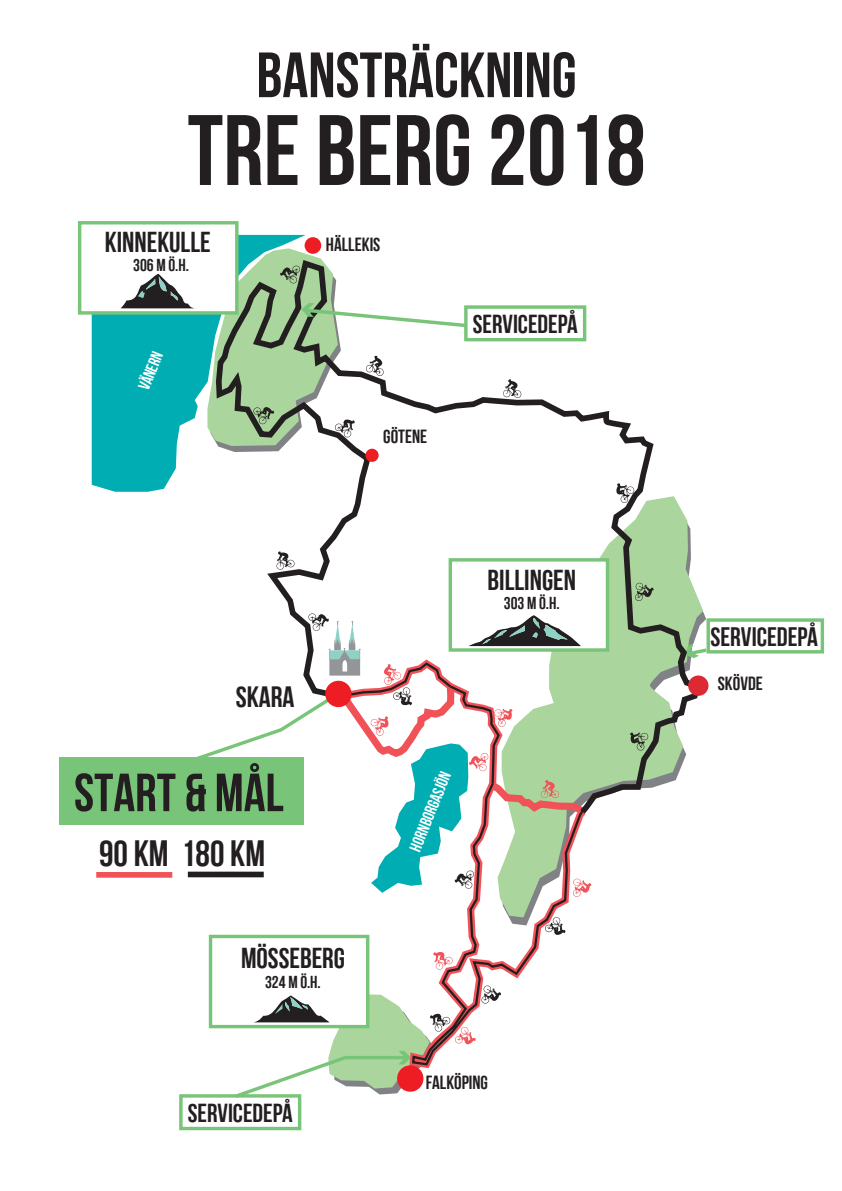
<style>
.page{position:relative;width:842px;height:1191px;background:#fff}
.page>*{position:absolute;margin:0;border:0;box-sizing:border-box;transform-origin:0 0}
.t1{font:99.8px "Bebas Neue";color:#231f20}
.t2{font:63.8px "Bebas Neue";color:#231f20}
.t3{font:53.6px "Bebas Neue";color:#231f20}
.t4{font:36.6px "Bebas Neue";color:#231f20}
.t5{font:29.4px "Bebas Neue";color:#231f20}
.t6{font:28.7px "Bebas Neue";color:#231f20}
.t7{font:26.7px "Bebas Neue";color:#231f20}
.t8{font:26px "Bebas Neue";color:#231f20}
.t9{font:19px "Bebas Neue";color:#231f20}
.t10{font:17.3px "Bebas Neue";color:#231f20}
.t11{font:16.5px "Bebas Neue";color:#fff}
</style>
<div class="page">
<div style="left:60px;top:757px;width:244px;height:68px;background:#78c478"></div>
<svg style="left:92px;top:235px;width:214px;height:257px;background:#27b9be"></svg>
<div style="left:96px;top:872px;width:76px;height:5px;background:#f05258"></div>
<div style="left:305px;top:237px;width:16px;height:17px;background:#ee1d23;border-radius:50%"></div>
<svg style="left:704px;top:648px;width:6px;height:6px"></svg>
<div style="left:179px;top:1094px;width:122px;height:36px;border:3px solid #78c478"></div>
<svg style="left:213px;top:305px;width:491px;height:499px"></svg>
<div style="left:688px;top:675px;width:20px;height:21px;background:#dc2934;border-radius:50%"></div>
<div style="left:209px;top:934px;width:160px;height:94px;border:3px solid #78c478"></div>
<svg style="left:630px;top:732px;width:19px;height:19px"></svg>
<svg style="left:219px;top:985px;width:211px;height:115px"></svg>
<div style="left:79px;top:222px;width:158px;height:91px;background:#fff"></div>
<div style="left:78px;top:221px;width:161px;height:94px;border:3px solid #78c478"></div>
<svg style="left:78px;top:271px;width:115px;height:37px"></svg>
<svg style="left:138px;top:291px;width:7px;height:7px"></svg>
<div style="left:464px;top:305px;width:122px;height:36px;border:3px solid #78c478"></div>
<div style="left:706px;top:618px;width:118px;height:35px;border:3px solid #78c478"></div>
<div style="left:365px;top:449px;width:14px;height:13px;background:#ee1d23;border-radius:50%"></div>
<svg style="left:207px;top:248px;width:262px;height:204px"></svg>
<svg style="left:187px;top:613px;width:405px;height:280px"></svg>
<svg style="left:411px;top:780px;width:175px;height:286px"></svg>
<div style="left:325px;top:681px;width:27px;height:26px;background:#ee1d23;border-radius:50%"></div>
<h2 class="t2" style="left:256px;top:40px;width:322px">BANSTRÄCKNING</h2>
<h1 class="t1" style="left:187px;top:95px;width:460px">TRE BERG 2018</h1>
<h3 class="t6" style="left:105px;top:226px;width:107px">KINNEKULLE</h3>
<p class="t10" style="left:133px;top:255px;width:57px">306 M Ö.H.</p>
<p class="t11" style="left:135px;top:386px;width:42px;rotate:-68deg">VÄNERN</p>
<p class="t9" style="left:326px;top:234px;width:56px">HÄLLEKIS</p>
<p class="t9" style="left:383px;top:426px;width:45px">GÖTENE</p>
<h3 class="t8" style="left:473px;top:310px;width:107px">SERVICEDEPÅ</h3>
<h3 class="t5" style="left:236px;top:680px;width:60px">SKARA</h3>
<h3 class="t3" style="left:74px;top:763px;width:211px">START &amp; MÅL</h3>
<h3 class="t4" style="left:99px;top:833px;width:168px">90 KM 180 KM</h3>
<h3 class="t6" style="left:241px;top:942px;width:106px">MÖSSEBERG</h3>
<p class="t10" style="left:265px;top:972px;width:57px">324 M Ö.H.</p>
<h3 class="t6" style="left:487px;top:564px;width:90px">BILLINGEN</h3>
<p class="t10" style="left:504px;top:593px;width:57px">303 M Ö.H.</p>
<p class="t11" style="left:406px;top:847px;width:86px;rotate:-68deg">HORNBORGASJÖN</p>
<h3 class="t8" style="left:188px;top:1098px;width:107px">SERVICEDEPÅ</h3>
<p class="t9" style="left:426px;top:1071px;width:64px">FALKÖPING</p>
<h3 class="t7" style="left:710px;top:622px;width:109px">SERVICEDEPÅ</h3>
<p class="t9" style="left:718px;top:673px;width:46px">SKÖVDE</p>
</div>
